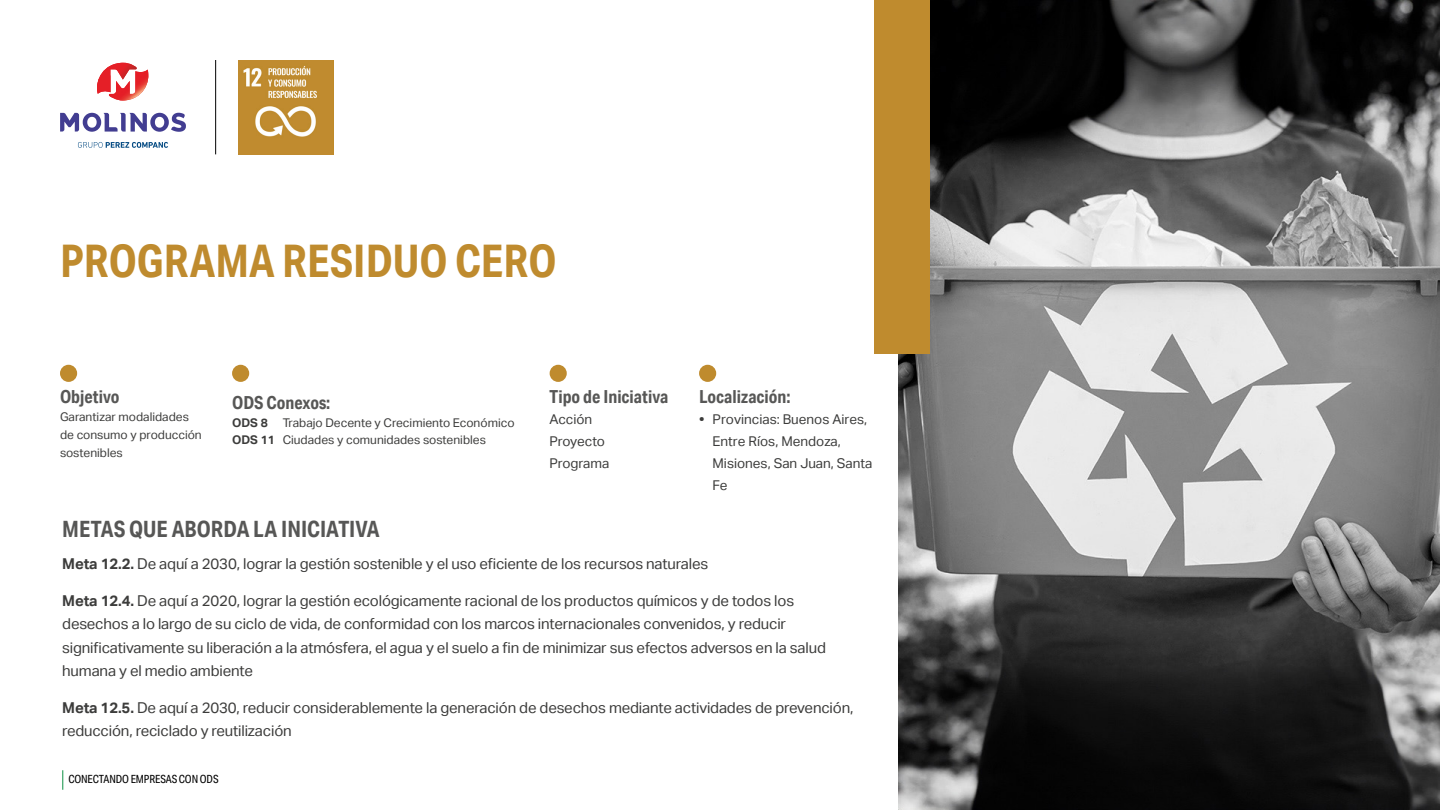
<style>
.page{position:relative;width:1440px;height:810px;background:#fff}
.page>*{position:absolute;margin:0;border:0;box-sizing:border-box;transform-origin:0 0}
.t1{font:700 45px "Aktiv Grotesk Cd";color:#bf8b2e}
.t2{font:700 22.5px "Aktiv Grotesk Cd";color:#575756}
.t3{font:700 18px "Aktiv Grotesk Cd";color:#575756}
.t4{font:15px/23.2px "Aktiv Grotesk";letter-spacing:-.01em;color:#3c3c3b}
.t5{font:13.5px/21.8px "Aktiv Grotesk";color:#3c3c3b}
.t6{font:12px/18px "Aktiv Grotesk";color:#3c3c3b}
.t7{font:11.25px "Aktiv Grotesk Cd";letter-spacing:-.01em;color:#000}
.s1{font-weight:700}
</style>
<div class="page">
<svg style="left:62px;top:770px;width:1px;height:20px"></svg>
<img style="left:898px;top:0;width:542px;height:810px">
<div style="left:874px;top:0;width:56px;height:354px;background:#bf8b2e"></div>
<img style="left:239px;top:60px;width:95px;height:95px">
<hr style="left:215px;top:60px;width:1px;height:94px;background:#000">
<div style="left:60px;top:365px;width:17px;height:17px;background:#bf8b2e;border-radius:50%"></div>
<div style="left:550px;top:365px;width:17px;height:17px;background:#bf8b2e;border-radius:50%"></div>
<svg style="left:78px;top:142px;width:90px;height:6px"></svg>
<svg style="left:60px;top:113px;width:126px;height:19px"></svg>
<svg style="left:97px;top:63px;width:52px;height:38px"></svg>
<div style="left:699px;top:365px;width:17px;height:17px;background:#bf8b2e;border-radius:50%"></div>
<div style="left:232px;top:365px;width:17px;height:17px;background:#bf8b2e;border-radius:50%"></div>
<h1 class="t1" style="left:60px;top:233px;width:498px">PROGRAMA RESIDUO CERO</h1>
<p class="t3" style="left:60px;top:385px;width:61px">Objetivo</p>
<p class="t6" style="left:60px;top:408px;width:143px">Garantizar modalidades de consumo y producción sostenibles</p>
<p class="t3" style="left:232px;top:391px;width:100px">ODS Conexos:</p>
<p class="t6" style="left:232px;top:414px;width:284px;line-height:17.2px"><span class="s1">ODS 8</span> Trabajo Decente y Crecimiento Económico<br><span class="s1">ODS 11</span> Ciudades y comunidades sostenibles</p>
<h2 class="t2" style="left:62px;top:515px;width:319px">METAS QUE ABORDA LA INICIATIVA</h2>
<p class="t3" style="left:550px;top:385px;width:120px">Tipo de Iniciativa</p>
<p class="t5" style="left:550px;top:409px;width:61px">Acción<br>Proyecto<br>Programa</p>
<p class="t3" style="left:699px;top:385px;width:93px">Localización:</p>
<p class="t5" style="left:713px;top:409px;width:161px;text-indent:-14px"><span class="s1">•</span> Provincias: Buenos Aires,<br>Entre Ríos, Mendoza,<br>Misiones, San Juan, Santa<br>Fe</p>
<p class="t4" style="left:62px;top:553px;width:648px"><span class="s1">Meta 12.2.</span> De aquí a 2030, lograr la gestión sostenible y el uso eficiente de los recursos naturales</p>
<p class="t4" style="left:62px;top:589px;width:765px"><span class="s1">Meta 12.4.</span> De aquí a 2020, lograr la gestión ecológicamente racional de los productos químicos y de todos los desechos a lo largo de su ciclo de vida, de conformidad con los marcos internacionales convenidos, y reducir significativamente su liberación a la atmósfera, el agua y el suelo a fin de minimizar sus efectos adversos en la salud humana y el medio ambiente</p>
<p class="t4" style="left:62px;top:696px;width:793px"><span class="s1">Meta 12.5.</span> De aquí a 2030, reducir considerablemente la generación de desechos mediante actividades de prevención, reducción, reciclado y reutilización</p>
<p class="t7" style="left:68px;top:773px;width:152px">CONECTANDO EMPRESAS CON ODS</p>
</div>
